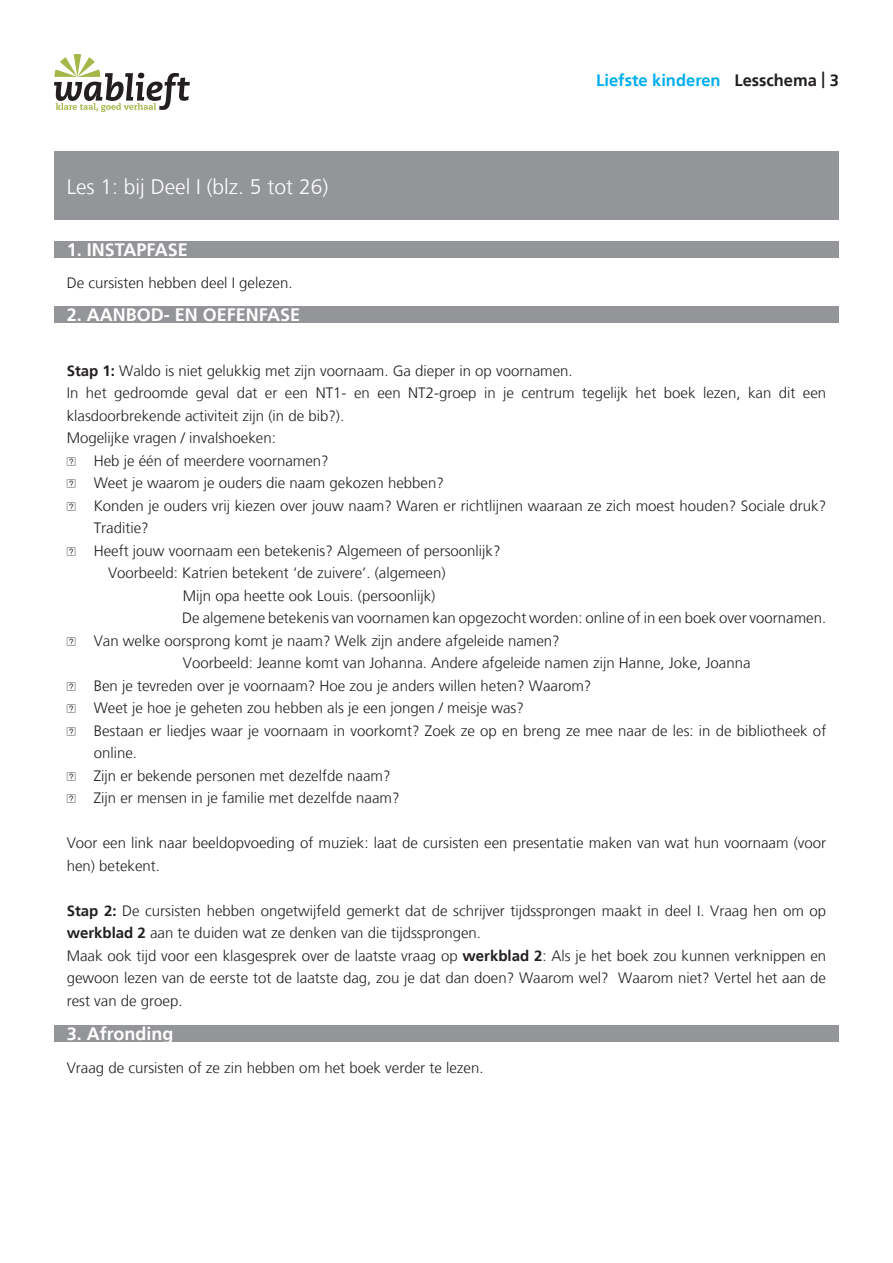
<style>
.page{position:relative;width:893px;height:1263px;background:#fff}
.page>*{position:absolute;margin:0;border:0;box-sizing:border-box;transform-origin:0 0}
.hoofdstuk{font:300 21px "Frutiger LT";color:#fff}
.t1{font:700 18px "Frutiger LT";color:#fff}
.t2{font:700 16.5px "Frutiger LT";color:#00aeef}
.gewone_tekst{font:300 15px/22.5px "Frutiger LT";color:#231f20}
.s1{color:#231f20}
.s2{font-weight:700}
</style>
<div class="page">
<svg style="left:54px;top:54px;width:136px;height:58px"></svg>
<div style="left:54px;top:1025px;width:785px;height:17px;background:#939598"></div>
<div style="left:54px;top:241px;width:785px;height:16px;background:#939598"></div>
<div style="left:54px;top:152px;width:785px;height:68px;background:#939598"></div>
<div style="left:54px;top:306px;width:785px;height:16px;background:#939598"></div>
<p class="hoofdstuk" style="left:67px;top:175px;width:263px">Les 1: bij Deel I (blz. 5 tot 26)</p>
<p class="t1" style="left:67px;top:239px;width:123px">1. INSTAPFASE</p>
<p class="gewone_tekst" style="left:67px;top:271px;width:227px">De cursisten hebben deel I gelezen.</p>
<p class="t1" style="left:67px;top:304px;width:235px">2. AANBOD- EN OEFENFASE</p>
<p class="t2" style="left:596px;top:70px;width:244px">Liefste kinderen <span class="s1">Lesschema | 3</span></p>
<p class="gewone_tekst" style="left:67px;top:359px;width:507px"><span class="s2">Stap 1:</span> Waldo is niet gelukkig met zijn voornaam. Ga dieper in op voornamen.</p>
<p class="gewone_tekst" style="left:67px;top:382px;width:761px">In het gedroomde geval dat er een NT1- en een NT2-groep in je centrum tegelijk het boek lezen, kan dit een klasdoorbrekende activiteit zijn (in de bib?).</p>
<p class="gewone_tekst" style="left:67px;top:427px;width:211px">Mogelijke vragen / invalshoeken:</p>
<p class="gewone_tekst" style="left:94px;top:449px;width:237px">Heb je één of meerdere voornamen?</p>
<p class="gewone_tekst" style="left:94px;top:472px;width:352px">Weet je waarom je ouders die naam gekozen hebben?</p>
<p class="gewone_tekst" style="left:94px;top:494px;width:734px">Konden je ouders vrij kiezen over jouw naam? Waren er richtlijnen waaraan ze zich moest houden? Sociale druk?<br>Traditie?</p>
<p class="gewone_tekst" style="left:94px;top:539px;width:408px">Heeft jouw voornaam een betekenis? Algemeen of persoonlijk?</p>
<p class="gewone_tekst" style="left:108px;top:562px;width:339px">Voorbeeld: Katrien betekent ‘de zuivere’. (algemeen)</p>
<p class="gewone_tekst" style="left:183px;top:584px;width:254px">Mijn opa heette ook Louis. (persoonlijk)</p>
<p class="gewone_tekst" style="left:182px;top:607px;width:645px">De algemene betekenis van voornamen kan opgezocht worden: online of in een boek over voornamen.</p>
<p class="gewone_tekst" style="left:94px;top:629px;width:467px">Van welke oorsprong komt je naam? Welk zijn andere afgeleide namen?</p>
<p class="gewone_tekst" style="left:183px;top:652px;width:569px">Voorbeeld: Jeanne komt van Johanna. Andere afgeleide namen zijn Hanne, Joke, Joanna</p>
<p class="gewone_tekst" style="left:94px;top:674px;width:499px">Ben je tevreden over je voornaam? Hoe zou je anders willen heten? Waarom?</p>
<p class="gewone_tekst" style="left:94px;top:697px;width:432px">Weet je hoe je geheten zou hebben als je een jongen / meisje was?</p>
<p class="gewone_tekst" style="left:94px;top:719px;width:734px">Bestaan er liedjes waar je voornaam in voorkomt? Zoek ze op en breng ze mee naar de les: in de bibliotheek of online.</p>
<p class="gewone_tekst" style="left:94px;top:764px;width:298px">Zijn er bekende personen met dezelfde naam?</p>
<p class="gewone_tekst" style="left:94px;top:787px;width:307px">Zijn er mensen in je familie met dezelfde naam?</p>
<p class="gewone_tekst" style="left:67px;top:832px;width:761px">Voor een link naar beeldopvoeding of muziek: laat de cursisten een presentatie maken van wat hun voornaam (voor hen) betekent.</p>
<p class="gewone_tekst" style="left:67px;top:899px;width:761px"><span class="s2">Stap 2:</span> De cursisten hebben ongetwijfeld gemerkt dat de schrijver tijdssprongen maakt in deel I. Vraag hen om op <span class="s2">werkblad 2</span> aan te duiden wat ze denken van die tijdssprongen.</p>
<p class="gewone_tekst" style="left:67px;top:944px;width:761px;text-align:justify">Maak ook tijd voor een klasgesprek over de laatste vraag op <span class="s2">werkblad 2</span>: Als je het boek zou kunnen verknippen en gewoon lezen van de eerste tot de laatste dag, zou je dat dan doen? Waarom wel? Waarom niet? Vertel het aan de rest van de groep.</p>
<p class="t1" style="left:67px;top:1023px;width:108px">3. Afronding</p>
<p class="gewone_tekst" style="left:67px;top:1056px;width:418px">Vraag de cursisten of ze zin hebben om het boek verder te lezen.</p>
</div>
